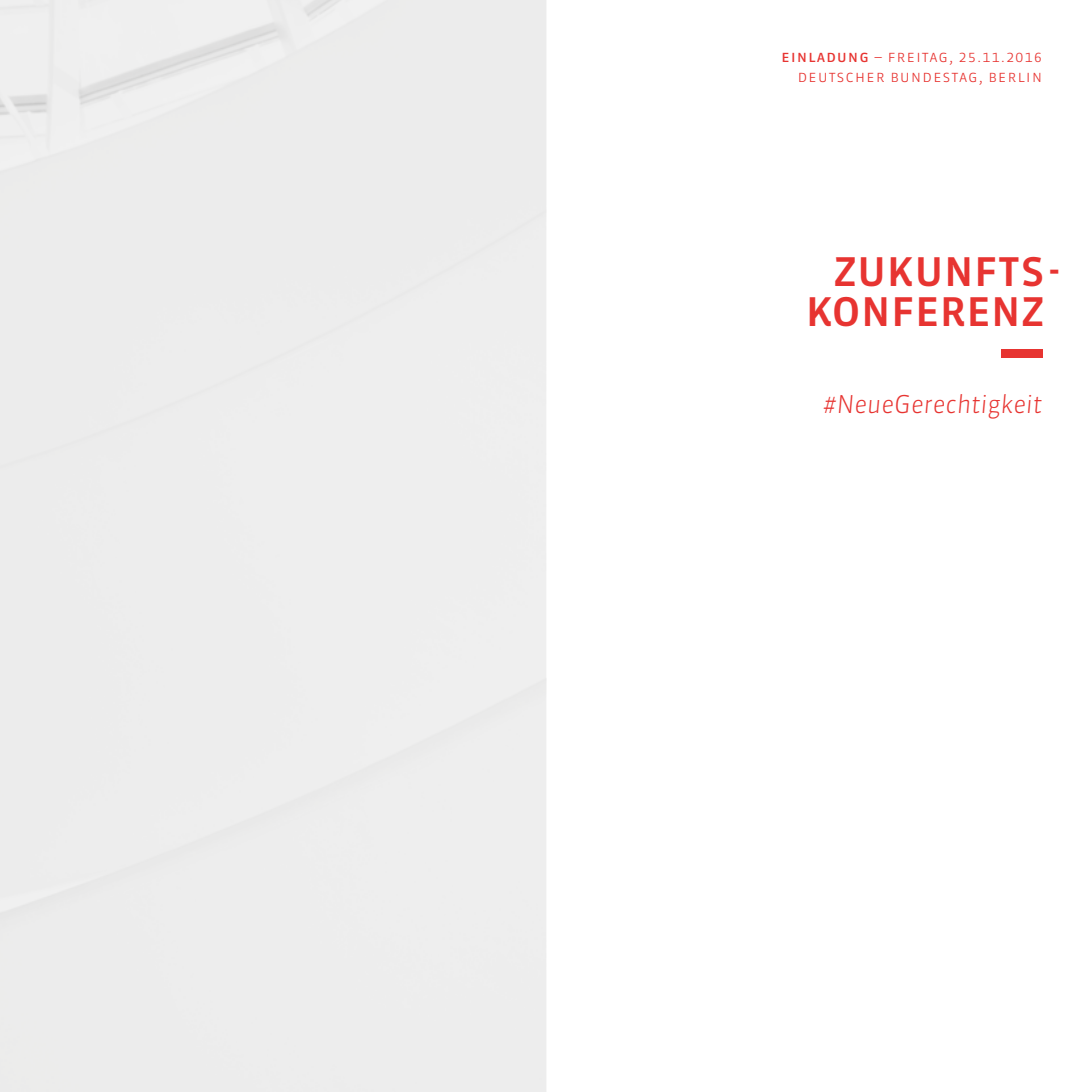
<style>
.page{position:relative;width:1092px;height:1092px;background:#fff}
.page>*{position:absolute;margin:0;border:0;box-sizing:border-box;transform-origin:0 0}
.t1{font:500 39.2px/39.7px "Sanuk Pro";letter-spacing:.03em;color:#e73431}
.t2{font:italic 300 24.5px "Sanuk Pro";color:#e73431}
.t3{font:300 16.62px/19.2px "Sanuk Pro";letter-spacing:.05em;color:#e73431;text-align:right}
.s1{font-weight:400}
</style>
<div class="page">
<div style="left:0;top:0;width:546px;height:1091px;background:#ededed"></div>
<div style="left:1000px;top:349px;width:42px;height:9px;background:#e73431"></div>
<p class="t3" style="left:781px;top:46px;width:262px"><span class="s1">EINLADUNG</span> – Freitag, 25.11.2016<br>Deutscher Bundestag, Berlin</p>
<h1 class="t1" style="left:806px;top:252px;width:254px;text-indent:28px">ZUKUNFTS-<br>KONFERENZ</h1>
<h2 class="t2" style="left:823px;top:387px;width:221px">#NeueGerechtigkeit</h2>
</div>
